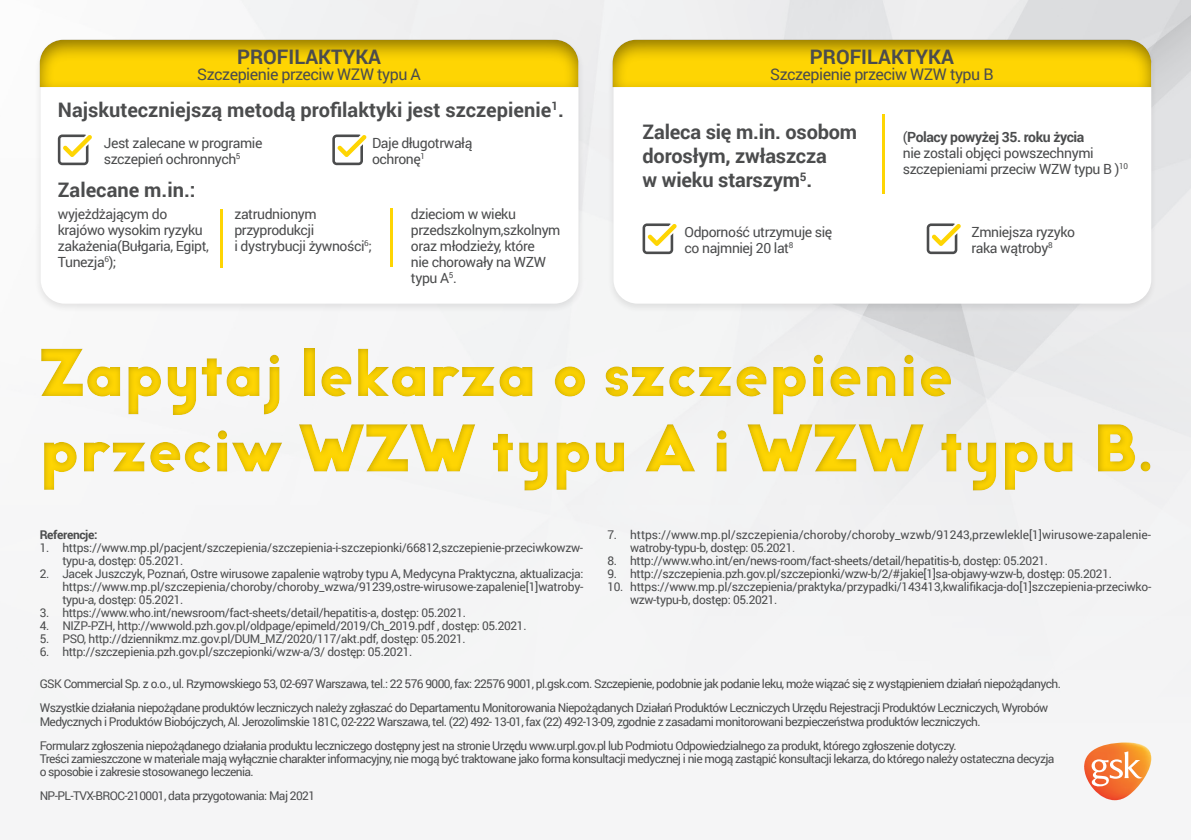
<style>
.page{position:relative;width:1191px;height:840px;background:#fff}
.page>*{position:absolute;margin:0;border:0;box-sizing:border-box;transform-origin:0 0}
.t1{font:700 62.8px/75.4px "Big John PRO";color:#fed503}
.t2{font:700 20px/24px "Roboto";color:#4b4c4d}
.t3{font:16px "Roboto";letter-spacing:-.03em;color:#4b4c4d}
.t4{font:14px/16px "Roboto";letter-spacing:-.03em;color:#4b4c4d}
.t5{font:12px/13px "Roboto";letter-spacing:-.05em;color:#4b4c4d}
.t6{font:12px "Roboto";letter-spacing:-.03em;color:#4b4c4d}
.t7{font:12px/13px "Roboto";letter-spacing:-.02em;color:#4b4c4d}
.t8{font:12px/13px "Roboto";letter-spacing:-.005em;color:#4b4c4d}
.t9{font:12px/13px "Roboto";letter-spacing:-.025em;color:#4b4c4d}
.t10{font:700 12px "Roboto";letter-spacing:-.03em;color:#4b4c4d}
.s1{font-weight:700}
</style>
<div class="page">
<div style="left:0;top:158px;width:1191px;height:681px;background:#f5f5f6"></div>
<div style="left:34px;top:38px;width:551px;height:275px;background:#f0f0f0"></div>
<div style="left:41px;top:42px;width:537px;height:261px;background:#fff;border-radius:24px"></div>
<div style="left:607px;top:38px;width:550px;height:274px;background:#231f20;opacity:.1"></div>
<div style="left:613px;top:42px;width:538px;height:261px;background:#fff;border-radius:24px"></div>
<hr style="left:221px;top:209px;width:2px;height:58px;background:#fed503">
<hr style="left:390px;top:208px;width:2px;height:59px;background:#fed503">
<hr style="left:882px;top:115px;width:2px;height:79px;background:#fed503">
<div style="left:39px;top:39px;width:540px;height:50px;background:#231f20;opacity:.52"></div>
<div style="left:612px;top:39px;width:540px;height:50px;background:#231f20;opacity:.52"></div>
<svg style="left:1084px;top:742px;width:68px;height:58px"></svg>
<svg style="left:642px;top:223px;width:34px;height:31px"></svg>
<svg style="left:58px;top:134px;width:34px;height:31px"></svg>
<svg style="left:332px;top:134px;width:34px;height:31px"></svg>
<svg style="left:926px;top:223px;width:34px;height:31px"></svg>
<div style="left:28px;top:334px;width:1163px;height:160px;background:#231f20;opacity:.26"></div>
<p class="t2" style="left:237px;top:44px;width:146px">PROFILAKTYKA</p>
<p class="t2" style="left:810px;top:44px;width:146px">PROFILAKTYKA</p>
<p class="t2" style="left:58px;top:97px;width:507px">Najskuteczniejszą metodą profilaktyki jest szczepienie<sup>1</sup>.</p>
<p class="t2" style="left:642px;top:119px;width:216px">Zaleca się m.in. osobom dorosłym, zwłaszcza<br>w wieku starszym<sup>5</sup>.</p>
<p class="t3" style="left:197px;top:63px;width:225px">Szczepienie przeciw WZW typu A</p>
<p class="t3" style="left:770px;top:63px;width:225px">Szczepienie przeciw WZW typu B</p>
<p class="t4" style="left:903px;top:128px;width:227px">(<span class="s1">Polacy powyżej 35. roku życia<br></span>nie zostali objęci powszechnymi szczepieniami przeciw WZW typu B )<sup>10</sup></p>
<p class="t4" style="left:104px;top:134px;width:160px">Jest zalecane w programie</p>
<p class="t4" style="left:104px;top:150px;width:138px">szczepień ochronnych<sup>5</sup></p>
<p class="t4" style="left:372px;top:134px;width:102px">Daje długotrwałą</p>
<p class="t4" style="left:372px;top:150px;width:54px">ochronę<sup>1</sup></p>
<p class="t2" style="left:58px;top:177px;width:139px">Zalecane m.in.:</p>
<p class="t4" style="left:58px;top:205px;width:153px">wyjeżdżającym do krajówo wysokim ryzyku zakażenia(Bułgaria, Egipt,<br>Tunezja<sup>6</sup>);</p>
<p class="t4" style="left:234px;top:205px;width:139px">zatrudnionym przyprodukcji<br>i dystrybucji żywności<sup>6</sup>;</p>
<p class="t4" style="left:411px;top:205px;width:151px">dzieciom w wieku przedszkolnym,szkolnym oraz młodzieży, które</p>
<p class="t4" style="left:411px;top:253px;width:137px">nie chorowały na WZW typu A<sup>5</sup>.</p>
<p class="t4" style="left:684px;top:223px;width:149px">Odporność utrzymuje się</p>
<p class="t4" style="left:684px;top:239px;width:110px">co najmniej 20 lat<sup>8</sup></p>
<p class="t4" style="left:971px;top:223px;width:105px">Zmniejsza ryzyko</p>
<p class="t4" style="left:971px;top:239px;width:83px">raka wątroby<sup>8</sup></p>
<h1 class="t1" style="left:40px;top:337px;width:1114px">Zapytaj lekarza o szczepienie przeciw WZW typu A i WZW typu B.</h1>
<p class="t10" style="left:40px;top:525px;width:59px">Referencje:</p>
<p class="t9" style="left:62px;top:540px;width:522px;text-indent:-23px">1. https://www.mp.pl/pacjent/szczepienia/szczepienia-i-szczepionki/66812,szczepienie-przeciwkowzw&shy;typu-a, dostęp: 05.2021.</p>
<p class="t5" style="left:62px;top:566px;width:522px;text-align:justify;text-indent:-23px">2. Jacek Juszczyk, Poznań, Ostre wirusowe zapalenie wątroby typu A, Medycyna Praktyczna, aktualizacja: https://www.mp.pl/szczepienia/choroby/choroby_wzwa/91239,ostre-wirusowe-zapalenie[1]watroby&shy;typu-a, dostęp: 05.2021.</p>
<p class="t6" style="left:40px;top:603px;width:428px">3. https://www.who.int/newsroom/fact-sheets/detail/hepatitis-a, dostęp: 05.2021.</p>
<p class="t6" style="left:40px;top:616px;width:488px">4. NIZP-PZH, http://wwwold.pzh.gov.pl/oldpage/epimeld/2019/Ch_2019.pdf , dostęp: 05.2021.</p>
<p class="t6" style="left:40px;top:629px;width:427px">5. PSO, http://dziennikmz.mz.gov.pl/DUM_MZ/2020/117/akt.pdf, dostęp: 05.2021.</p>
<p class="t6" style="left:40px;top:642px;width:374px">6. http://szczepienia.pzh.gov.pl/szczepionki/wzw-a/3/ dostęp: 05.2021.</p>
<p class="t8" style="left:630px;top:527px;width:522px;text-indent:-23px">7. https://www.mp.pl/szczepienia/choroby/choroby_wzwb/91243,przewlekle[1]wirusowe-zapalenie&shy;watroby-typu-b, dostęp: 05.2021.</p>
<p class="t6" style="left:607px;top:551px;width:442px">8. http://www.who.int/en/news-room/fact-sheets/detail/hepatitis-b, dostęp: 05.2021.</p>
<p class="t6" style="left:607px;top:564px;width:506px">9. http://szczepienia.pzh.gov.pl/szczepionki/wzw-b/2/#jakie[1]sa-objawy-wzw-b, dostęp: 05.2021.</p>
<p class="t7" style="left:630px;top:579px;width:523px;text-indent:-23px">10. https://www.mp.pl/szczepienia/praktyka/przypadki/143413,kwalifikacja-do[1]szczepienia-przeciwko&shy;wzw-typu-b, dostęp: 05.2021.</p>
<p class="t5" style="left:40px;top:676px;width:1022px">GSK Commercial Sp. z o.o., ul. Rzymowskiego 53, 02-697 Warszawa, tel.: 22 576 9000, fax: 22576 9001, pl.gsk.com. Szczepienie, podobnie jak podanie leku, może wiązać się z wystąpieniem działań niepożądanych.</p>
<p class="t5" style="left:40px;top:700px;width:1010px">Wszystkie działania niepożądane produktów leczniczych należy zgłaszać do Departamentu Monitorowania Niepożądanych Działań Produktów Leczniczych Urzędu Rejestracji Produktów Leczniczych, Wyrobów<br>Medycznych i Produktów Biobójczych, Al. Jerozolimskie 181C, 02-222 Warszawa, tel. (22) 492- 13-01, fax (22) 492-13-09, zgodnie z zasadami monitorowani bezpieczeństwa produktów leczniczych.</p>
<p class="t5" style="left:40px;top:738px;width:1016px">Formularz zgłoszenia niepożądanego działania produktu leczniczego dostępny jest na stronie Urzędu www.urpl.gov.pl lub Podmiotu Odpowiedzialnego za produkt, którego zgłoszenie dotyczy.<br>Treści zamieszczone w materiale mają wyłącznie charakter informacyjny, nie mogą być traktowane jako forma konsultacji medycznej i nie mogą zastąpić konsultacji lekarza, do którego należy ostateczna decyzja o sposobie i zakresie stosowanego leczenia.</p>
<p class="t5" style="left:40px;top:788px;width:277px">NP-PL-TVX-BROC-210001, data przygotowania: Maj 2021</p>
</div>
